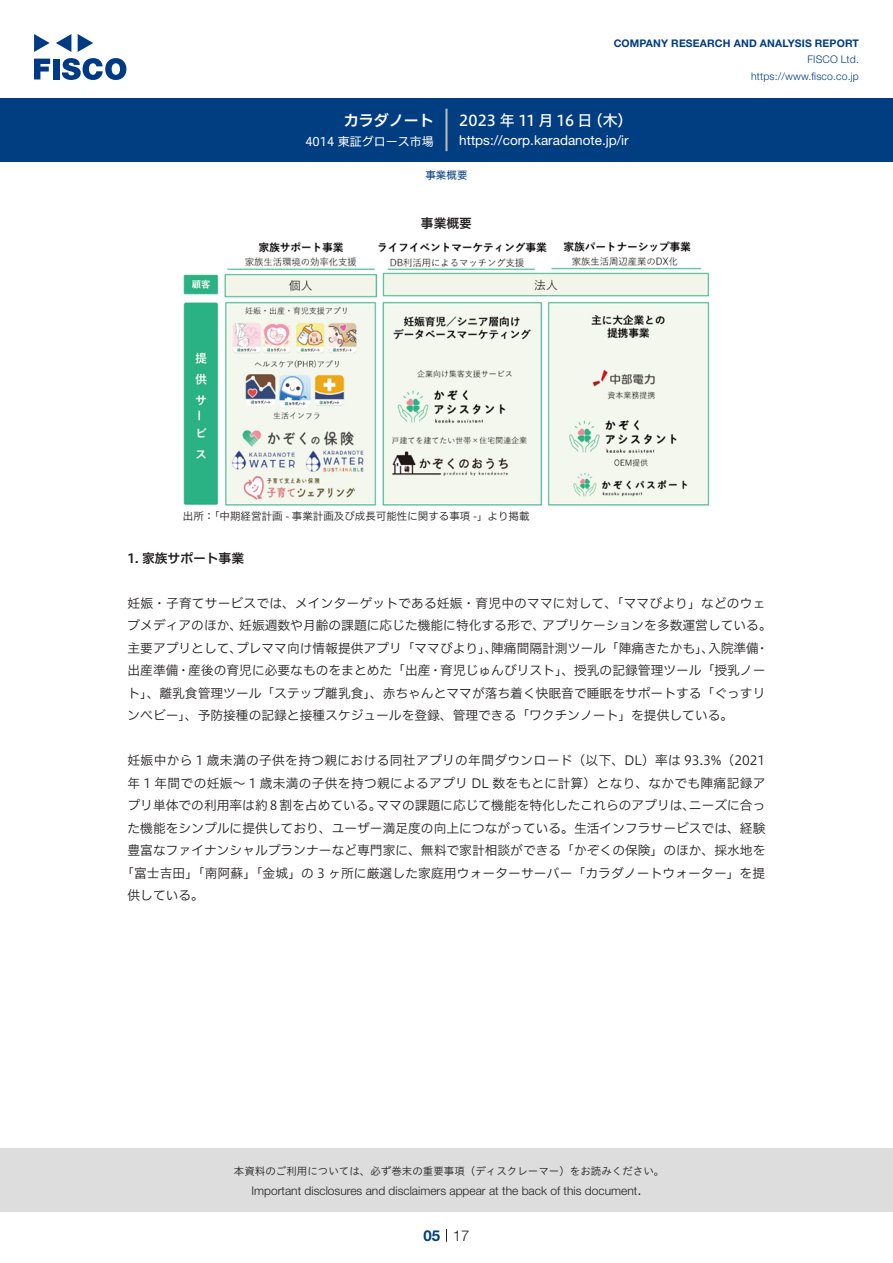
<style>
.page{position:relative;width:893px;height:1263px;background:#fff}
.page>*{position:absolute;margin:0;border:0;box-sizing:border-box;transform-origin:0 0}
.t1{font:15px "Hiragino UD Sans F Std N W5";letter-spacing:.005em;color:#fff}
.t2{font:15px "Hiragino UD Sans F Std N W6";color:#fff}
.t3{font:300 15px "Helvetica Neue LT Std";color:#231f20}
.t4{font:700 15px "Helvetica Neue LT Std";color:#003d81}
.t5{font:13.5px "Helvetica Neue LT Std";color:#fff}
.t6{font:12.75px/22.5px "Hiragino UD Sans F Std N W3";color:#231f20}
.t7{font:12.75px/22.5px "Hiragino UD Sans F Std N W3";letter-spacing:.02em;color:#231f20;text-align:right}
.t8{font:12.75px "Hiragino UD Sans F Std N W6";color:#231f20}
.t9{font:300 12px "Helvetica Neue LT Std";color:#231f20}
.t10{font:12px "Hiragino UD Sans F Std N W4";color:#fff}
.t11{font:10.5px "Hiragino UD Sans Std W3";color:#231f20}
.t12{font:10.5px "Hiragino UD Sans F Std N W3";color:#231f20}
.t13{font:700 10.5px "Helvetica Neue LT Std";letter-spacing:.015em;color:#003d81}
.t14{font:300 10.5px/16.5px "Helvetica Neue LT Std";letter-spacing:.015em;color:#003d81;text-align:right}
.t15{font:10.5px "Hiragino UD Sans F Std N W4";color:#003d81}
</style>
<div class="page">
<div style="left:0;top:1148px;width:893px;height:64px;background:#ddd"></div>
<svg style="left:34px;top:59px;width:16px;height:20px"></svg>
<div style="left:53px;top:59px;width:6px;height:20px;background:#003a83"></div>
<svg style="left:62px;top:58px;width:64px;height:22px"></svg>
<svg style="left:34px;top:34px;width:16px;height:18px"></svg>
<svg style="left:78px;top:34px;width:15px;height:18px"></svg>
<svg style="left:56px;top:34px;width:15px;height:18px"></svg>
<div style="left:0;top:98px;width:893px;height:64px;background:#003d81"></div>
<hr style="left:445px;top:109px;width:3px;height:42px;background:#b5b5b6">
<svg style="left:446px;top:1229px;width:1px;height:13px"></svg>
<img style="left:183px;top:241px;width:527px;height:265px">
<p class="t2" style="left:344px;top:109px;width:92px">カラダノート</p>
<p class="t10" style="left:305px;top:132px;width:130px">4014 東証グロース市場</p>
<p class="t13" style="left:614px;top:37px;width:247px">COMPANY RESEARCH AND ANALYSIS REPORT</p>
<p class="t14" style="left:751px;top:51px;width:109px">FISCO Ltd. https://www.fisco.co j p.</p>
<p class="t1" style="left:588px;top:109px;width:46px">（木(</p>
<p class="t1" style="left:459px;top:109px;width:135px">2023 年 11 月 16 日</p>
<p class="t5" style="left:459px;top:132px;width:171px">https://corp.karadanote j p. i r/</p>
<p class="t15" style="left:425px;top:167px;width:43px">事業概要</p>
<p class="t8" style="left:421px;top:214px;width:52px">事業概要</p>
<p class="t12" style="left:183px;top:508px;width:348px">出所「：中期経営計画 - 事業計画及び成長可能性に関する事項 」- より掲載</p>
<p class="t8" style="left:128px;top:548px;width:118px">1. 家族サポート事業</p>
<p class="t6" style="left:542px;top:591px;width:231px;text-indent:-415px">妊娠・子育てサービスでは、メインターゲットである妊娠・育児中のママに対して、「ママびより」などのウェアプリケーションを多数運営している。</p>
<p class="t6" style="left:128px;top:613px;width:116px">ブメディアのほか、</p>
<p class="t6" style="left:239px;top:613px;width:307px">妊娠週数や月齢の課題に応じた機能に特化する形で、</p>
<p class="t6" style="left:128px;top:636px;width:639px">主要アプリとして、<br>出産準備・産後の育児に必要なものをまとめた「出産・育児じゅんびリスト」、授乳の記録管理ツール「授乳ノート」、離乳食管理ツール「ステップ離乳食」、赤ちゃんとママが落ち着く快眠音で睡眠をサポートする「ぐっすリンベビー」、予防接種の記録と接種スケジュールを登録、管理できる「ワクチンノート」を提供している。</p>
<p class="t7" style="left:128px;top:748px;width:639px">妊娠中から 1 歳未満の子供を持つ親における同社アプリの年間ダウンロード（以下、DL）率は 93.3%)2021年 1 年間での妊娠～ 1 歳未満の子供を持つ親によるアプリ DL 数をもとに計算）となり、なかでも陣痛記録アニーズに合っ</p>
<p class="t6" style="left:236px;top:636px;width:263px">プレママ向け情報提供アプリ「ママびより」、</p>
<p class="t6" style="left:491px;top:636px;width:225px">陣痛間隔計測ツール「陣痛きたかも」、</p>
<p class="t6" style="left:708px;top:636px;width:52px">入院準備</p>
<p class="t6" style="left:756px;top:636px;width:14px">・</p>
<p class="t6" style="left:128px;top:793px;width:255px">プリ単体での利用率は約8 割を占めている。</p>
<p class="t6" style="left:128px;top:816px;width:639px">た機能をシンプルに提供しており、ユーザー満足度の向上につながっている。生活インフラサービスでは、経験</p>
<p class="t6" style="left:128px;top:838px;width:639px">豊富なファイナンシャルプランナーなど専門家に、無料で家計相談ができる「かぞくの保険」のほか、採水地を</p>
<p class="t6" style="left:121px;top:861px;width:645px">「富士吉田」「南阿蘇」「金城」の 3 ヶ所に厳選した家庭用ウォーターサーバー「カラダノートウォーター」を提</p>
<p class="t6" style="left:128px;top:883px;width:78px">供している。</p>
<p class="t6" style="left:376px;top:793px;width:320px">ママの課題に応じて機能を特化したこれらのアプリは、</p>
<p class="t11" style="left:234px;top:1163px;width:432px">本資料のご利用については、必ず巻末の重要事項（ディスクレーマー）をお読みください。</p>
<p class="t3" style="left:637px;top:1180px;width:6px">.</p>
<p class="t9" style="left:251px;top:1183px;width:387px">Important disclosures and disclaimers appear at the back of this document</p>
<p class="t4" style="left:423px;top:1226px;width:18px">05</p>
<p class="t3" style="left:453px;top:1226px;width:18px">17</p>
</div>
